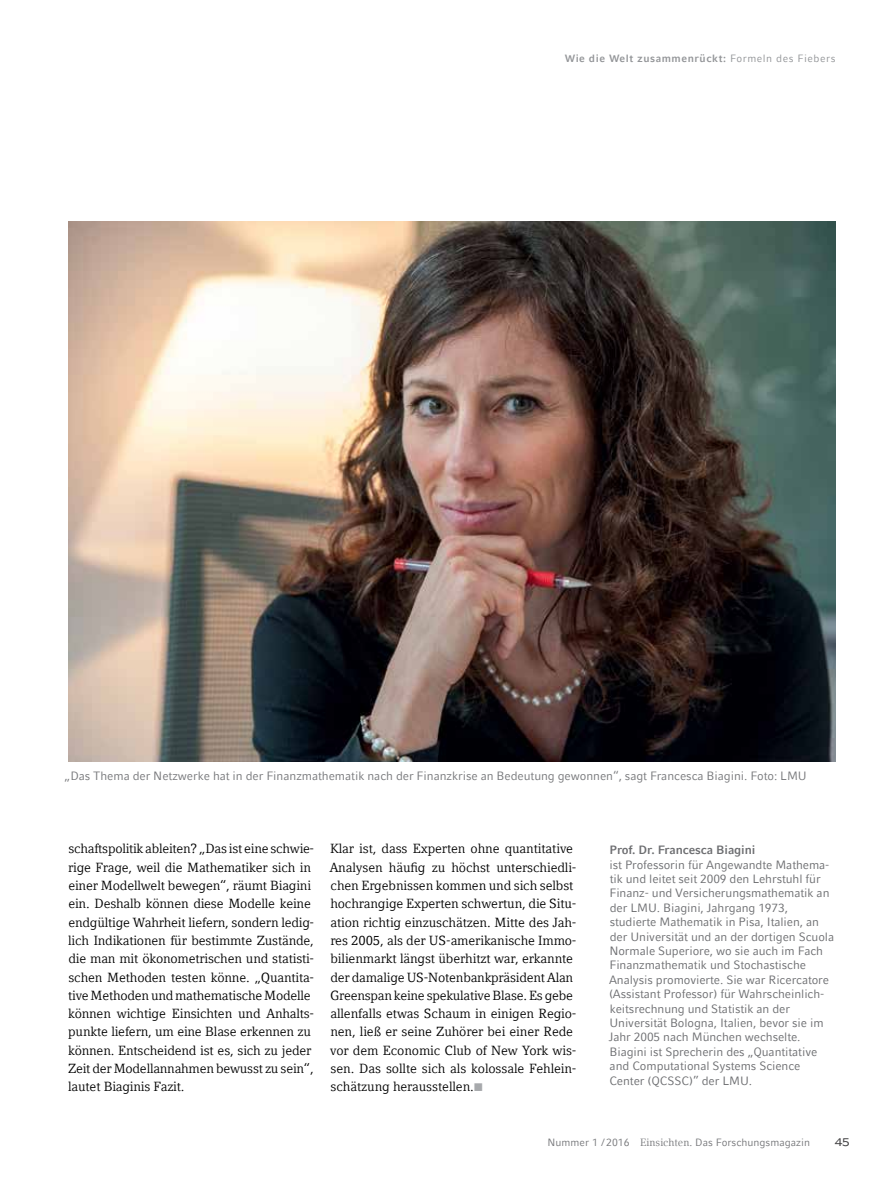
<style>
.page{position:relative;width:893px;height:1191px;background:#fff}
.page>*{position:absolute;margin:0;border:0;box-sizing:border-box;transform-origin:0 0}
.t1{font:15px "LMU Compatil Fact SC";color:#414042}
.t2{font:13.2px/18.3px "LMU Compatil Letter";letter-spacing:-.015em;color:#000}
.t3{font:12px/14.4px "LMU Compatil Fact";letter-spacing:-.01em;color:#6d6e71}
.t4{font:12px "LMU Compatil Fact";letter-spacing:-.005em;color:#77787b}
.t5{font:10.5px "LMU Compatil Fact";color:#77787b}
.t6{font:700 10.5px "LMU Compatil Fact";letter-spacing:.05em;color:#939598}
.s1{font-weight:400}
.s2{color:#a7a9ac}
.s3{font-weight:700}
.s4{font-family:"LMU Compatil Text"}
</style>
<div class="page">
<img style="left:68px;top:221px;width:768px;height:541px">
<p class="t6" style="left:565px;top:52px;width:272px">Wie die Welt zusammenrückt: <span class="s1">Formeln des Fiebers</span></p>
<p class="t4" style="left:65px;top:769px;width:744px">„Das Thema der Netzwerke hat in der Finanzmathematik nach der Finanzkrise an Bedeutung gewonnen“, sagt Francesca Biagini. Foto: LMU</p>
<p class="t2" style="left:68px;top:839px;width:248px">schaftspolitik ableiten? „Das ist eine schwie&shy;rige Frage, weil die Mathematiker sich in einer Modellwelt bewegen“, räumt Biagini ein. Deshalb können diese Modelle keine endgültige Wahrheit liefern, sondern ledig&shy;lich Indikationen für bestimmte Zustände, die man mit ökonometrischen und statisti&shy;schen Methoden testen könne. „Quantita&shy;tive Methoden und mathematische Modelle können wichtige Einsichten und Anhalts&shy;punkte liefern, um eine Blase erkennen zu können. Entscheidend ist es, sich zu jeder Zeit der Modellannahmen bewusst zu sein“, lautet Biaginis Fazit.</p>
<p class="t2" style="left:330px;top:839px;width:248px">Klar ist, dass Experten ohne quantitative Analysen häufig zu höchst unterschiedli&shy;chen Ergebnissen kommen und sich selbst hochrangige Experten schwertun, die Situ&shy;ation richtig einzuschätzen. Mitte des Jah&shy;res 2005, als der US-amerikanische Immo&shy;bilienmarkt längst überhitzt war, erkannte der damalige US-Notenbankpräsident Alan Greenspan keine spekulative Blase. Es gebe allenfalls etwas Schaum in einigen Regio&shy;nen, ließ er seine Zuhörer bei einer Rede vor dem Economic Club of New York wis&shy;sen. Das sollte sich als kolossale Fehlein&shy;schätzung herausstellen.<span class="s2">■</span></p>
<p class="t3" style="left:609px;top:842px;width:227px"><span class="s3">Prof. Dr. Francesca Biagini<br></span>ist Professorin für Angewandte Mathema&shy;tik und leitet seit 2009 den Lehrstuhl für Finanz- und Versicherungsmathematik an der LMU. Biagini, Jahrgang 1973, studierte Mathematik in Pisa, Italien, an der Universität und an der dortigen Scuola Normale Superiore, wo sie auch im Fach Finanzmathematik und Stochastische Analysis promovierte. Sie war Ricercatore (Assistant Professor) für Wahrscheinlich&shy;keitsrechnung und Statistik an der Universität Bologna, Italien, bevor sie im Jahr 2005 nach München wechselte.<br>Biagini ist Sprecherin des „Quantitative and Computational Systems Science Center (QCSSC)” der LMU.</p>
<p class="t5" style="left:548px;top:1136px;width:264px">Nummer 1 / 2016 <span class="s4">Einsichten.</span> Das Forschungsmagazin</p>
<p class="t1" style="left:834px;top:1132px;width:17px">45</p>
</div>
